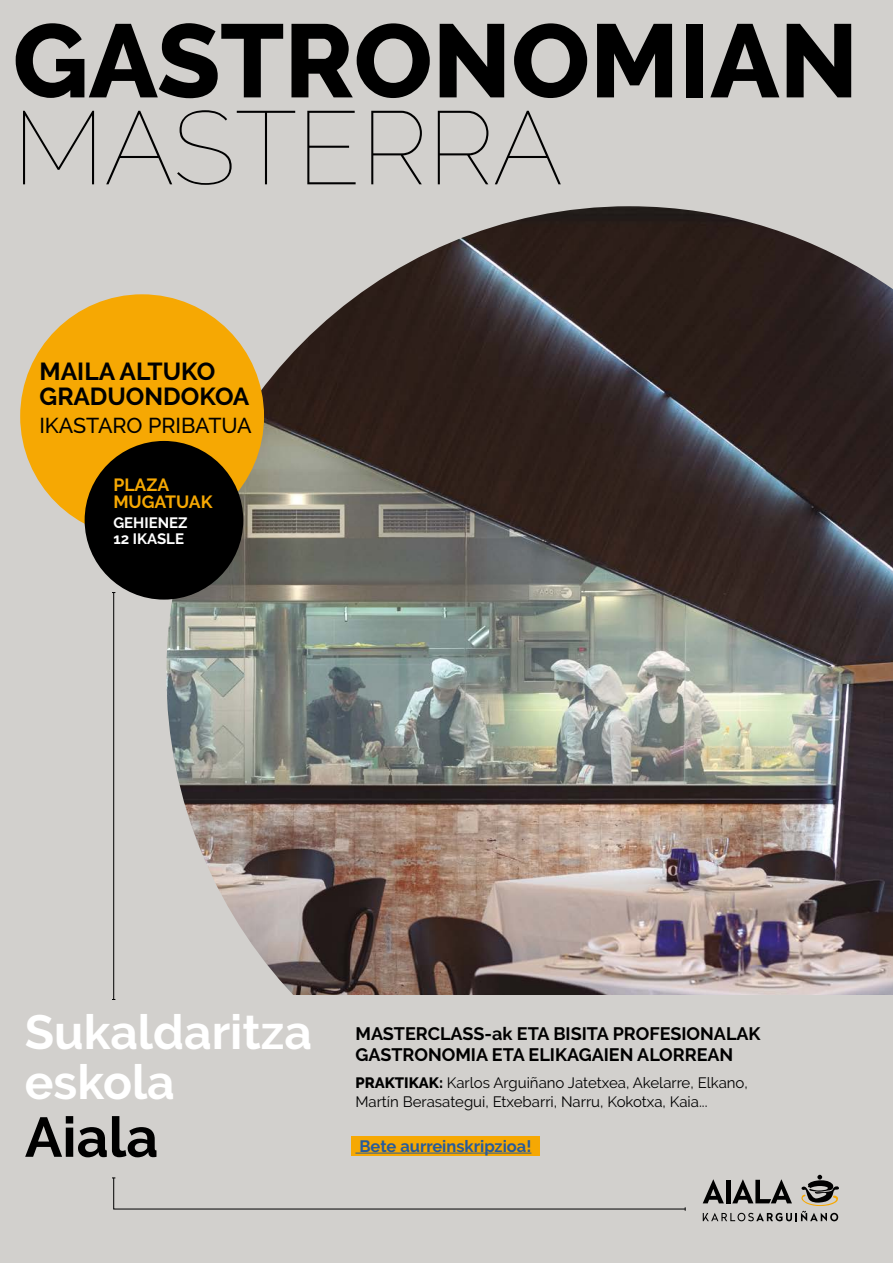
<style>
.page{position:relative;width:893px;height:1263px;background:#d2d0cd}
.page>*{position:absolute;margin:0;border:0;box-sizing:border-box;transform-origin:0 0}
.t1{font:800 103.65px "Raleway";color:#000}
.t2{font:100 103.65px "Raleway";color:#000}
.t3{font:700 55.8px "Raleway";color:#000}
.t4{font:700 48px/49.7px "Raleway";color:#fff}
.t5{font:700 24.6px/24.6px "Raleway";color:#000}
.t6{font:500 21.45px "Raleway";color:#000}
.t7{font:700 18px/21px "Raleway";color:#000}
.t8{font:700 17.7px/17.7px "Raleway";color:#f6a803}
.t9{font:700 16.5px "Raleway";color:#275b9b}
.t10{font:15px/19.5px "Raleway";color:#000}
.t11{font:700 15px/16.5px "Raleway";color:#fff}
.s1{font-weight:800}
</style>
<div class="page">
<img style="left:166px;top:206px;width:727px;height:789px">
<svg style="left:703px;top:1175px;width:136px;height:46px"></svg>
<div style="left:20px;top:294px;width:244px;height:244px;background:#f6a803;border-radius:50%"></div>
<div style="left:85px;top:441px;width:158px;height:159px;background:#000;border-radius:50%"></div>
<hr style="left:113px;top:592px;width:1px;height:407px;background:#000">
<div style="left:351px;top:1136px;width:189px;height:19px;background:#f6a803"></div>
<hr style="left:355px;top:1153px;width:176px;height:1px;background:#275b9b">
<svg style="left:112px;top:1177px;width:574px;height:34px"></svg>
<h1 class="t1" style="left:13px;top:2px;width:847px">GASTRONOMIAN</h1>
<h1 class="t2" style="left:13px;top:87px;width:551px">MASTERRA</h1>
<h3 class="t5" style="left:40px;top:359px;width:211px">MAILA ALTUKO<br>GRADUONDOKOA</h3>
<h3 class="t6" style="left:39px;top:413px;width:214px">IKASTARO PRIBATUA</h3>
<p class="t8" style="left:113px;top:476px;width:101px">PLAZA<br>MUGATUAK</p>
<p class="t11" style="left:113px;top:514px;width:76px">GEHIENEZ<br>12 IKASLE</p>
<h3 class="t4" style="left:25px;top:1007px;width:289px">Sukaldaritza eskola</h3>
<h2 class="t3" style="left:25px;top:1105px;width:135px">Aiala</h2>
<p class="t7" style="left:355px;top:1023px;width:407px">MASTERCLASS-ak ETA BISITA PROFESIONALAK<br>GASTRONOMIA ETA ELIKAGAIEN ALORREAN</p>
<p class="t10" style="left:355px;top:1073px;width:394px"><span class="s1">PRAKTIKAK:</span> Karlos Arguiñano Jatetxea, Akelarre, Elkano,<br>Martín Berasategui, Etxebarri, Narru, Kokotxa, Kaia...</p>
<p class="t9" style="left:359px;top:1136px;width:174px">Bete aurreinskripzioa!</p>
</div>
